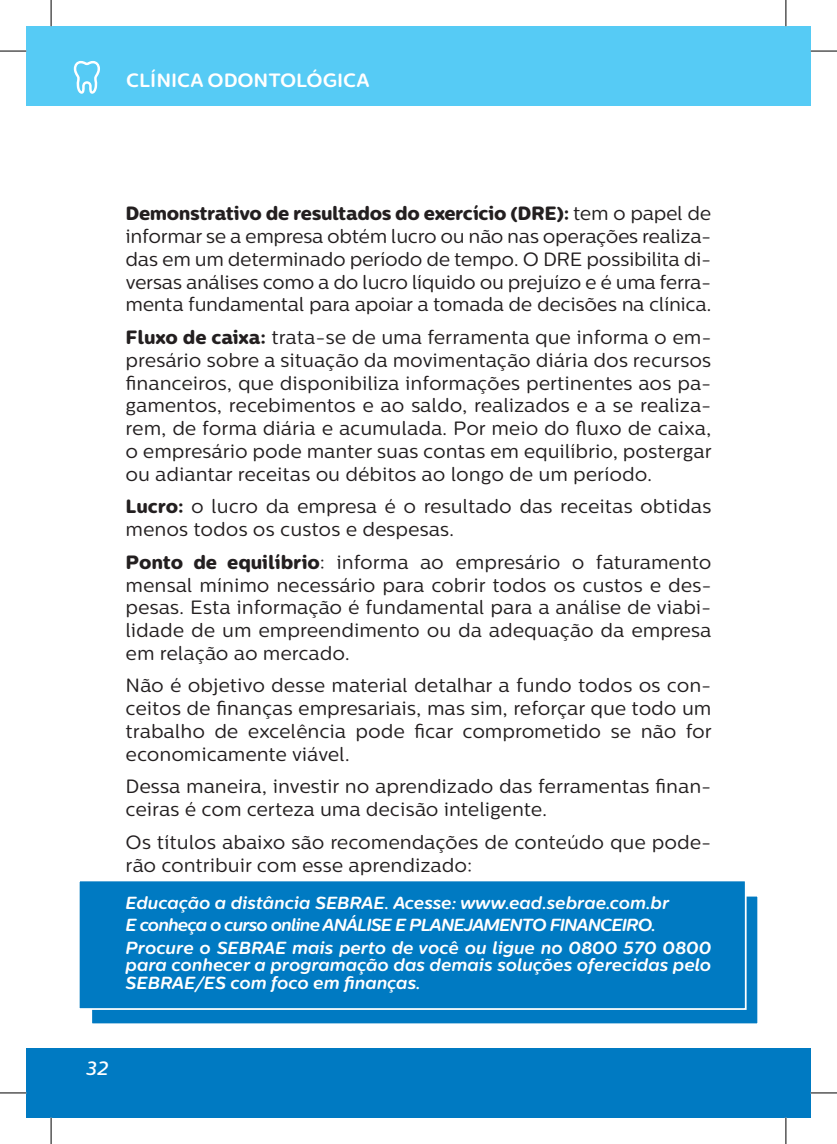
<style>
.page{position:relative;width:837px;height:1144px;background:#fff}
.page>*{position:absolute;margin:0;border:0;box-sizing:border-box;transform-origin:0 0}
.t1{font:19.25px/22.8px "Centrale Sans Rounded";letter-spacing:-.005em;color:#231f20;text-align:justify}
.t2{font:700 19.25px "Centrale Sans Rounded";letter-spacing:-.005em;color:#fff}
.t3{font:19.25px "Centrale Sans Rounded Medium Itali";color:#fff}
.t4{font:italic 700 17.5px/22.4px "Centrale Sans Rounded";letter-spacing:-.005em;color:#fff}
.s1{font-weight:800}
</style>
<div class="page">
<div style="left:26px;top:1048px;width:759px;height:70px;background:#007ac2"></div>
<div style="left:785px;top:1048px;width:25px;height:70px;background:#007ac2"></div>
<div style="left:26px;top:26px;width:759px;height:80px;background:#56cbf5"></div>
<div style="left:785px;top:26px;width:25px;height:80px;background:#56cbf5"></div>
<svg style="left:74px;top:61px;width:26px;height:33px"></svg>
<div style="left:90px;top:895px;width:668px;height:130px;background:#007ac2;border:2px solid #fff"></div>
<div style="left:78px;top:879px;width:668px;height:131px;background:#007ac2;border:2px solid #fff"></div>
<svg style="left:0;top:51px;width:26px;height:1px"></svg>
<svg style="left:810px;top:51px;width:26px;height:1px"></svg>
<svg style="left:0;top:1092px;width:26px;height:1px"></svg>
<svg style="left:810px;top:1092px;width:26px;height:1px"></svg>
<svg style="left:51px;top:0;width:1px;height:26px"></svg>
<svg style="left:51px;top:1118px;width:1px;height:26px"></svg>
<svg style="left:785px;top:0;width:1px;height:26px"></svg>
<svg style="left:785px;top:1118px;width:1px;height:26px"></svg>
<p class="t2" style="left:126px;top:68px;width:245px">CLÍNICA ODONTOLÓGICA</p>
<p class="t1" style="left:125px;top:202px;width:587px"><span class="s1">Demonstrativo de resultados do exercício (DRE):</span> tem o papel de informar se a empresa obtém lucro ou não nas operações realiza&shy;das em um determinado período de tempo. O DRE possibilita di&shy;versas análises como a do lucro líquido ou prejuízo e é uma ferra&shy;menta fundamental para apoiar a tomada de decisões na clínica.</p>
<p class="t1" style="left:125px;top:326px;width:587px"><span class="s1">Fluxo de caixa:</span> trata-se de uma ferramenta que informa o em&shy;presário sobre a situação da movimentação diária dos recursos financeiros, que disponibiliza informações pertinentes aos pa&shy;gamentos, recebimentos e ao saldo, realizados e a se realiza&shy;rem, de forma diária e acumulada. Por meio do fluxo de caixa, o empresário pode manter suas contas em equilíbrio, postergar ou adiantar receitas ou débitos ao longo de um período.</p>
<p class="t1" style="left:125px;top:495px;width:587px"><span class="s1">Lucro:</span> o lucro da empresa é o resultado das receitas obtidas menos todos os custos e despesas.</p>
<p class="t1" style="left:125px;top:551px;width:587px"><span class="s1">Ponto de equilíbrio</span>: informa ao empresário o faturamento mensal mínimo necessário para cobrir todos os custos e des&shy;pesas. Esta informação é fundamental para a análise de viabi&shy;lidade de um empreendimento ou da adequação da empresa em relação ao mercado.</p>
<p class="t1" style="left:125px;top:674px;width:587px">Não é objetivo desse material detalhar a fundo todos os con&shy;ceitos de finanças empresariais, mas sim, reforçar que todo um trabalho de excelência pode ficar comprometido se não for economicamente viável.</p>
<p class="t1" style="left:125px;top:775px;width:587px">Dessa maneira, investir no aprendizado das ferramentas finan&shy;ceiras é com certeza uma decisão inteligente.</p>
<p class="t1" style="left:125px;top:831px;width:587px">Os títulos abaixo são recomendações de conteúdo que pode&shy;rão contribuir com esse aprendizado:</p>
<p class="t4" style="left:125px;top:892px;width:587px">Educação a distância SEBRAE. Acesse: www.ead.sebrae.com.br<br>E conheça o curso online ANÁLISE E PLANEJAMENTO FINANCEIRO.<br>Procure o SEBRAE mais perto de você ou ligue no 0800 570 0800</p>
<p class="t4" style="left:125px;top:957px;width:587px;line-height:17.5px">para conhecer a programação das demais soluções oferecidas pelo<br>SEBRAE/ES com foco em finanças.</p>
<p class="t3" style="left:86px;top:1057px;width:24px">32</p>
</div>
